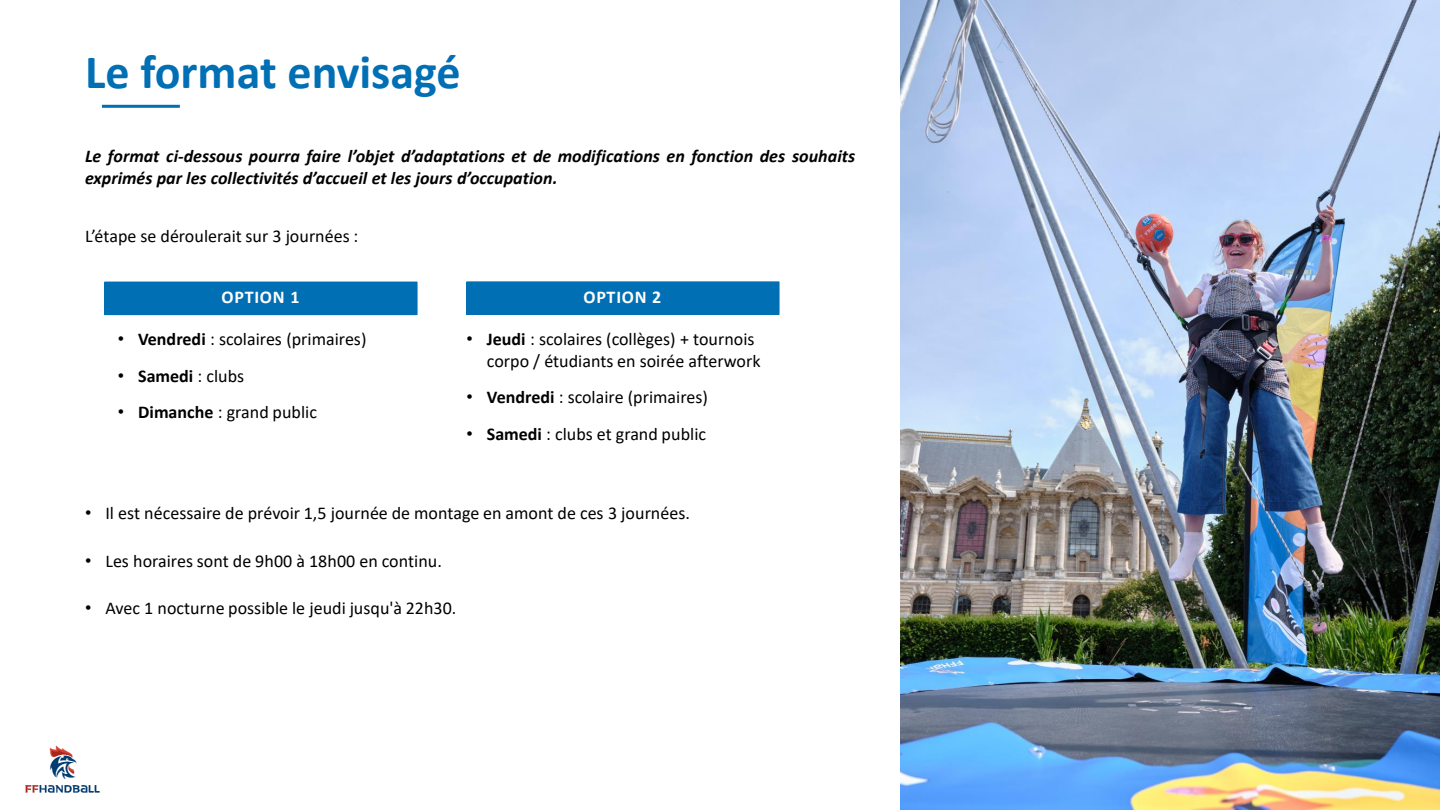
<style>
.page{position:relative;width:1440px;height:810px;background:#fff}
.page>*{position:absolute;margin:0;border:0;box-sizing:border-box;transform-origin:0 0}
.t1{font:700 48px "Calibri";color:#006fb4}
.t2{font:18px/21.6px "Calibri";color:#000}
.t3{font:italic 700 18px/21.6px "Calibri";color:#000}
.t4{font:700 18px "Calibri";letter-spacing:.045em;color:#fff}
.t5{font:700 18px "Calibri";letter-spacing:-.005em;color:#000}
.s1{font-family:"Arial"}
.s2{font-weight:700}
.s3{font-family:"Arial";font-weight:400}
.s4{font-weight:400}
</style>
<div class="page">
<img style="left:25px;top:745px;width:75px;height:48px">
<hr style="left:102px;top:105px;width:78px;height:3px;background:#006fb4">
<div style="left:105px;top:282px;width:312px;height:33px;background:#006fb4"></div>
<div style="left:467px;top:282px;width:312px;height:32px;background:#006fb4"></div>
<div style="left:467px;top:282px;width:312px;height:33px;border:1px solid #006fb4"></div>
<img style="left:900px;top:0;width:540px;height:810px">
<h2 class="t1" style="left:85px;top:52px;width:377px">Le format envisagé</h2>
<p class="t3" style="left:85px;top:147px;width:772px">Le format ci-dessous pourra faire l’objet d’adaptations et de modifications en fonction des souhaits exprimés par les collectivités d’accueil et les jours d’occupation.</p>
<p class="t2" style="left:85px;top:227px;width:275px">L’étape se déroulerait sur 3 journées :</p>
<p class="t4" style="left:222px;top:290px;width:79px">OPTION 1</p>
<p class="t2" style="left:118px;top:330px;width:250px"><span class="s1">•</span> <span class="s2">Vendredi</span> : scolaires (primaires)</p>
<p class="t5" style="left:118px;top:368px;width:128px"><span class="s3">•</span> Samedi <span class="s4">: clubs</span></p>
<p class="t2" style="left:118px;top:403px;width:201px"><span class="s1">•</span> <span class="s2">Dimanche</span> : grand public</p>
<p class="t4" style="left:583px;top:290px;width:79px">OPTION 2</p>
<p class="t2" style="left:487px;top:330px;width:275px;text-indent:-20px"><span class="s1">•</span> <span class="s2">Jeudi</span> : scolaires (collèges) + tournois corpo / étudiants en soirée afterwork</p>
<p class="t2" style="left:467px;top:388px;width:243px"><span class="s1">•</span> <span class="s2">Vendredi</span> : scolaire (primaires)</p>
<p class="t2" style="left:467px;top:424px;width:241px"><span class="s1">•</span> <span class="s2">Samedi</span> : clubs et grand public</p>
<p class="t2" style="left:85px;top:504px;width:606px"><span class="s1">•</span> Il est nécessaire de prévoir 1,5 journée de montage en amont de ces 3 journées.</p>
<p class="t2" style="left:85px;top:551px;width:358px"><span class="s1">•</span> Les horaires sont de 9h00 à 18h00 en continu.</p>
<p class="t2" style="left:85px;top:599px;width:373px"><span class="s1">•</span> Avec 1 nocturne possible le jeudi jusqu'à 22h30.</p>
</div>
